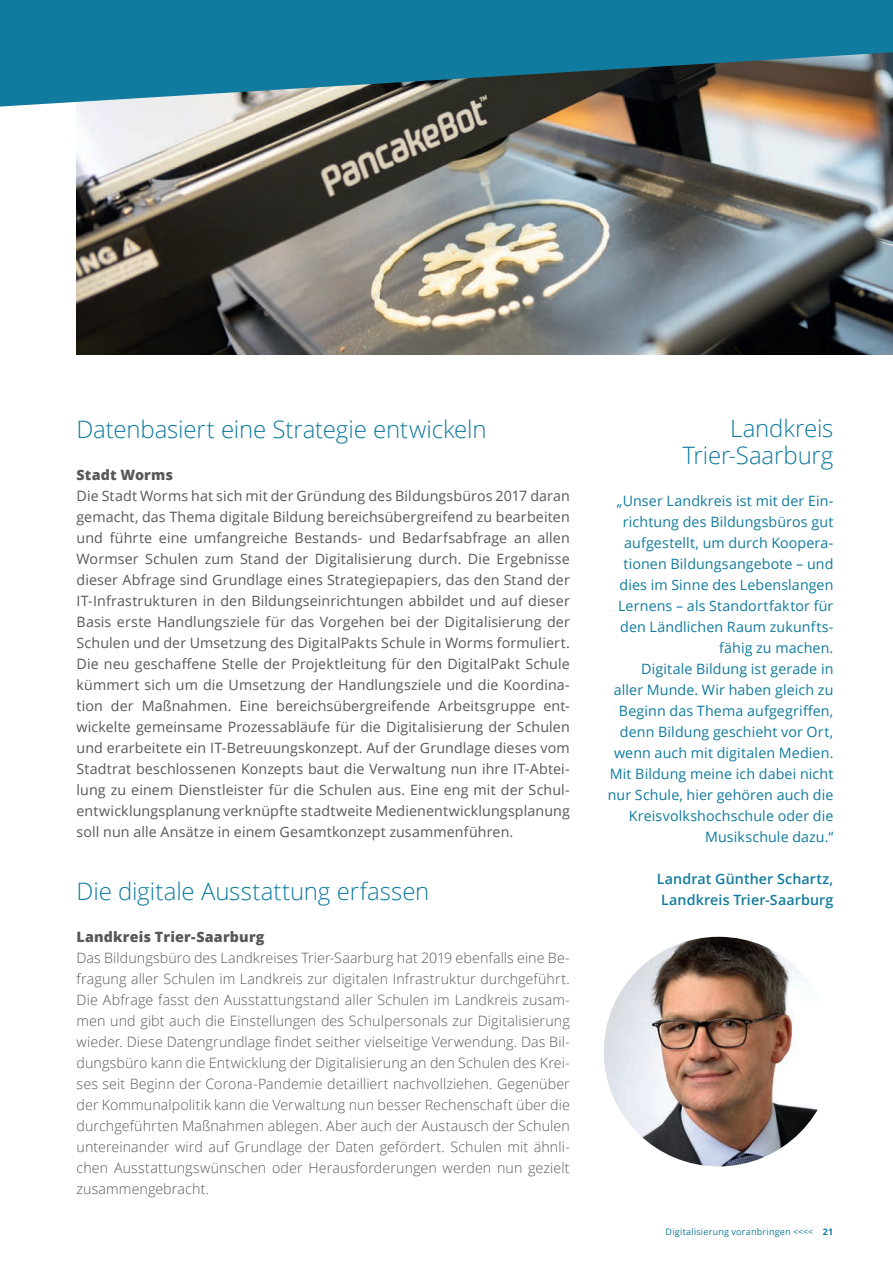
<style>
.page{position:relative;width:893px;height:1263px;background:#fff}
.page>*{position:absolute;margin:0;border:0;box-sizing:border-box;transform-origin:0 0}
.t1{font:300 24px/27px "Open Sans";letter-spacing:-.005em;color:#107b9e;text-align:right}
.t2{font:14.25px/21px "Open Sans";letter-spacing:.01em;color:#57585a;text-align:justify}
.t3{font:300 14.25px/21px "Open Sans";letter-spacing:.005em;color:#57585a;text-align:justify}
.t4{font:14.25px/21px "Open Sans";letter-spacing:.01em;color:#107b9e;text-align:right}
.t5{font:600 14.25px/21px "Open Sans";letter-spacing:.01em;color:#107b9e}
.t6{font:800 14.25px "Open Sans";letter-spacing:.015em;color:#57585a}
.t7{font:9px "Open Sans";letter-spacing:.025em;color:#107b9e}
.s1{font-weight:700}
</style>
<div class="page">
<img style="left:77px;top:107px;width:816px;height:247px">
<img style="left:604px;top:937px;width:229px;height:229px;border-radius:115px">
<svg style="left:0;top:0;width:893px;height:107px;background:#27748a"></svg>
<h1 class="t1" style="left:77px;top:415px;width:411px">Datenbasiert eine Strategie entwickeln</h1>
<p class="t6" style="left:77px;top:464px;width:98px">Stadt Worms</p>
<p class="t2" style="left:77px;top:484px;width:495px">Die Stadt Worms hat sich mit der Gründung des Bildungsbüros 2017 daran gemacht, das Thema digitale Bildung bereichsübergreifend zu bearbeiten und führte eine umfangreiche Bestands- und Bedarfsabfrage an allen Wormser Schulen zum Stand der Digitalisierung durch. Die Ergebnisse dieser Abfrage sind Grundlage eines Strategiepapiers, das den Stand der IT-Infrastrukturen in den Bildungseinrichtungen abbildet und auf dieser Basis erste Handlungsziele für das Vorgehen bei der Digitalisierung der Schulen und der Umsetzung des DigitalPakts Schule in Worms formuliert.<br>Die neu geschaffene Stelle der Projektleitung für den DigitalPakt Schule kümmert sich um die Umsetzung der Handlungsziele und die Koordina&shy;tion der Maßnahmen. Eine bereichsübergreifende Arbeitsgruppe ent&shy;wickelte gemeinsame Prozessabläufe für die Digitalisierung der Schulen und erarbeitete ein IT-Betreuungskonzept. Auf der Grundlage dieses vom Stadtrat beschlossenen Konzepts baut die Verwaltung nun ihre IT-Abtei&shy;lung zu einem Dienstleister für die Schulen aus. Eine eng mit der Schul&shy;entwicklungsplanung verknüpfte stadtweite Medienentwicklungsplanung soll nun alle Ansätze in einem Gesamtkonzept zusammenführen.</p>
<h1 class="t1" style="left:77px;top:877px;width:354px">Die digitale Ausstattung erfassen</h1>
<p class="t6" style="left:77px;top:926px;width:189px">Landkreis Trier-Saarburg</p>
<p class="t3" style="left:77px;top:946px;width:495px">Das Bildungsbüro des Landkreises Trier-Saarburg hat 2019 ebenfalls eine Be&shy;fragung aller Schulen im Landkreis zur digitalen Infrastruktur durchgeführt.<br>Die Abfrage fasst den Ausstattungstand aller Schulen im Landkreis zusam&shy;men und gibt auch die Einstellungen des Schulpersonals zur Digitalisierung wieder. Diese Datengrundlage findet seither vielseitige Verwendung. Das Bil&shy;dungsbüro kann die Entwicklung der Digitalisierung an den Schulen des Krei&shy;ses seit Beginn der Corona-Pandemie detailliert nachvollziehen. Gegenüber der Kommunalpolitik kann die Verwaltung nun besser Rechenschaft über die durchgeführten Maßnahmen ablegen. Aber auch der Austausch der Schulen untereinander wird auf Grundlage der Daten gefördert. Schulen mit ähnli&shy;chen Ausstattungswünschen oder Herausforderungen werden nun gezielt zusammengebracht.</p>
<h1 class="t1" style="left:683px;top:414px;width:152px">Landkreis<br>Trier-Saarburg</h1>
<p class="t4" style="left:608px;top:490px;width:227px">„Unser Landkreis ist mit der Ein&shy;richtung des Bildungsbüros gut aufgestellt, um durch Koopera&shy;tionen Bildungsangebote – und dies im Sinne des Lebenslangen<br>Lernens – als Standortfaktor für den Ländlichen Raum zukunfts&shy;fähig zu machen.<br>Digitale Bildung ist gerade in<br>aller Munde. Wir haben gleich zu<br>Beginn das Thema aufgegriffen, denn Bildung geschieht vor Ort, wenn auch mit digitalen Medien.<br>Mit Bildung meine ich dabei nicht nur Schule, hier gehören auch die<br>Kreisvolkshochschule oder die<br>Musikschule dazu.“</p>
<p class="t5" style="left:657px;top:868px;width:178px">Landrat Günther Schartz,<br>Landkreis Trier-Saarburg</p>
<p class="t7" style="left:666px;top:1225px;width:169px">Digitalisierung voranbringen &lt;&lt;&lt;&lt; <span class="s1">21</span></p>
</div>
